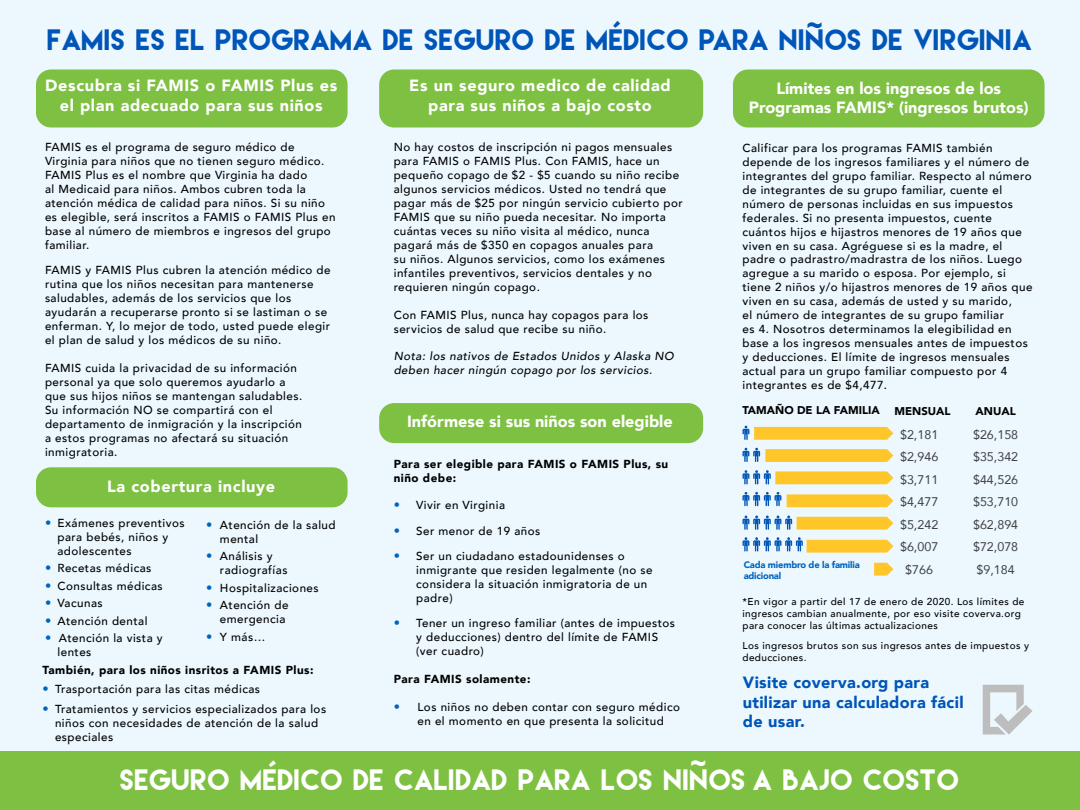
<style>
.page{position:relative;width:1080px;height:810px;background:#ecf8fe}
.page>*{position:absolute;margin:0;border:0;box-sizing:border-box;transform-origin:0 0}
.t1{font:26.25px "Lemon Milk";letter-spacing:.02em;color:#0055b8}
.t2{font:26.25px "Lemon Milk";letter-spacing:.02em;color:#fff}
.t3{font:900 25px "Arial";color:#fff}
.t4{font:900 25px "Arial";color:#0055b8}
.t5{font:900 16.25px/19.5px "Avenir";letter-spacing:.04em;color:#fff;text-align:center}
.t6{font:900 16.25px/19.5px "Avenir";color:#fff;text-align:center}
.t7{font:900 16.25px/19.5px "Avenir";letter-spacing:.02em;color:#0055b8}
.t8{font:12.5px "Avenir";color:#414042}
.t9{font:500 11.62px/14px "Avenir";letter-spacing:.04em;color:#000}
.t10{font:900 11.62px/14px "Avenir";letter-spacing:.04em;color:#000}
.t11{font:italic 500 11.62px/14px "Avenir";letter-spacing:.04em;color:#000}
.t12{font:900 11.25px "Avenir";color:#000}
.t13{font:500 10px/12px "Avenir";letter-spacing:.04em;color:#000}
.t14{font:900 9.38px/11.2px "Avenir";letter-spacing:-.02em;color:#0064bf}
.s1{font-size:12.5px;color:#0064bf}
</style>
<div class="page">
<div style="left:0;top:751px;width:1080px;height:59px;background:#7ec042"></div>
<div style="left:733px;top:69px;width:312px;height:59px;background:#7ec042;border-radius:15px"></div>
<div style="left:379px;top:69px;width:324px;height:59px;background:#7ec042;border-radius:15px"></div>
<div style="left:379px;top:403px;width:324px;height:40px;background:#7ec042;border-radius:15px"></div>
<div style="left:36px;top:69px;width:312px;height:59px;background:#7ec042;border-radius:15px"></div>
<div style="left:36px;top:467px;width:312px;height:40px;background:#7ec042;border-radius:15px"></div>
<svg style="left:983px;top:685px;width:50px;height:50px"></svg>
<svg style="left:742px;top:492px;width:39px;height:14px"></svg>
<svg style="left:742px;top:426px;width:151px;height:14px;background:#f5ca4b"></svg>
<svg style="left:742px;top:448px;width:151px;height:14px"></svg>
<svg style="left:742px;top:470px;width:151px;height:14px"></svg>
<svg style="left:787px;top:494px;width:106px;height:13px"></svg>
<svg style="left:742px;top:537px;width:151px;height:16px"></svg>
<svg style="left:874px;top:563px;width:19px;height:13px"></svg>
<svg style="left:742px;top:516px;width:151px;height:14px"></svg>
<h2 class="t4" style="left:806px;top:7px;width:18px">~</h2>
<h1 class="t1" style="left:48px;top:26px;width:986px">FAMIS ES EL PROGRAMA DE SEGURO DE MEDICO PARA NINOS DE VIRGINIA</h1>
<h3 class="t5" style="left:45px;top:76px;width:293px">Descubra si FAMIS o FAMIS Plus es el plan adecuado para sus niños</h3>
<p class="t9" style="left:45px;top:139px;width:292px">FAMIS es el programa de seguro médico de Virginia para niños que no tienen seguro médico.<br>FAMIS Plus es el nombre que Virginia ha dado<br>al Medicaid para niños. Ambos cubren toda la atención médica de calidad para niños. Si su niño es elegible, será inscritos a FAMIS o FAMIS Plus en base al número de miembros e ingresos del grupo familiar.</p>
<p class="t9" style="left:45px;top:262px;width:287px">FAMIS y FAMIS Plus cubren la atención médico de rutina que los niños necesitan para mantenerse saludables, además de los servicios que los ayudarán a recuperarse pronto si se lastiman o se enferman. Y, lo mejor de todo, usted puede elegir el plan de salud y los médicos de su niño.</p>
<p class="t9" style="left:45px;top:360px;width:259px">FAMIS cuida la privacidad de su información personal ya que solo queremos ayudarlo a que sus hijos niños se mantengan saludables.<br>Su información NO se compartirá con el departamento de inmigración y la inscripción a estos programas no afectará su situación inmigratoria.</p>
<h3 class="t5" style="left:107px;top:476px;width:169px">La cobertura incluye</h3>
<p class="t9" style="left:58px;top:515px;width:129px;text-indent:-12px"><span class="s1">•</span> Exámenes preventivos para bebés, niños y adolescentes</p>
<p class="t9" style="left:45px;top:561px;width:108px"><span class="s1">•</span> Recetas médicas</p>
<p class="t9" style="left:45px;top:578px;width:119px"><span class="s1">•</span> Consultas médicas</p>
<p class="t9" style="left:45px;top:596px;width:59px"><span class="s1">•</span> Vacunas</p>
<p class="t9" style="left:45px;top:613px;width:104px"><span class="s1">•</span> Atención dental</p>
<p class="t9" style="left:57px;top:631px;width:107px;text-indent:-12px"><span class="s1">•</span> Atención la vista y lentes</p>
<p class="t9" style="left:220px;top:517px;width:117px;text-indent:-14px"><span class="s1">•</span> Atención de la salud mental</p>
<p class="t9" style="left:220px;top:548px;width:69px;text-indent:-14px"><span class="s1">•</span> Análisis y radiografías</p>
<p class="t9" style="left:206px;top:580px;width:114px"><span class="s1">•</span> Hospitalizaciones</p>
<p class="t9" style="left:206px;top:597px;width:84px;text-align:right"><span class="s1">•</span> Atención de emergencia</p>
<p class="t9" style="left:206px;top:629px;width:61px"><span class="s1">•</span> Y más…</p>
<p class="t10" style="left:43px;top:662px;width:272px">También, para los niños insritos a FAMIS Plus:</p>
<p class="t9" style="left:42px;top:682px;width:219px"><span class="s1">•</span> Trasportación para las citas médicas</p>
<p class="t9" style="left:55px;top:701px;width:273px;text-indent:-12px"><span class="s1">•</span> Tratamientos y servicios especializados para los niños con necesidades de atención de la salud especiales</p>
<h3 class="t5" style="left:409px;top:76px;width:263px">Es un seguro medico de calidad para sus niños a bajo costo</h3>
<p class="t9" style="left:394px;top:140px;width:290px">No hay costos de inscripción ni pagos mensuales para FAMIS o FAMIS Plus. Con FAMIS, hace un pequeño copago de $2 - $5 cuando su niño recibe algunos servicios médicos. Usted no tendrá que pagar más de $25 por ningún servicio cubierto por FAMIS que su niño pueda necesitar. No importa cuántas veces su niño visita al médico, nunca pagará más de $350 en copagos anuales para<br>su niños. Algunos servicios, como los exámenes infantiles preventivos, servicios dentales y no requieren ningún copago.</p>
<p class="t9" style="left:394px;top:307px;width:256px">Con FAMIS Plus, nunca hay copagos para los servicios de salud que recibe su niño.</p>
<p class="t11" style="left:394px;top:350px;width:282px">Nota: los nativos de Estados Unidos y Alaska NO deben hacer ningún copago por los servicios.</p>
<h3 class="t6" style="left:407px;top:412px;width:267px">Infórmese si sus niños son elegible</h3>
<p class="t10" style="left:394px;top:456px;width:276px">Para ser elegible para FAMIS o FAMIS Plus, su niño debe:</p>
<p class="t9" style="left:394px;top:498px;width:113px"><span class="s1">•</span> Vivir en Virginia</p>
<p class="t9" style="left:394px;top:523px;width:148px"><span class="s1">•</span> Ser menor de 19 años</p>
<p class="t9" style="left:416px;top:548px;width:238px;text-indent:-22px"><span class="s1">•</span> Ser un ciudadano estadounidenses o inmigrante que residen legalmente (no se considera la situación inmigratoria de un padre)</p>
<p class="t9" style="left:416px;top:615px;width:260px;text-indent:-22px"><span class="s1">•</span> Tener un ingreso familiar (antes de impuestos y deducciones) dentro del límite de FAMIS (ver cuadro)</p>
<p class="t10" style="left:394px;top:671px;width:138px">Para FAMIS solamente:</p>
<p class="t9" style="left:417px;top:699px;width:264px;text-indent:-24px"><span class="s1">•</span> Los niños no deben contar con seguro médico en el momento en que presenta la solicitud</p>
<h3 class="t6" style="left:749px;top:78px;width:281px">Límites en los ingresos de los<br>Programas FAMIS* (ingresos brutos)</h3>
<p class="t9" style="left:742px;top:140px;width:292px">Calificar para los programas FAMIS también depende de los ingresos familiares y el número de integrantes del grupo familiar. Respecto al número de integrantes de su grupo familiar, cuente el número de personas incluidas en sus impuestos federales. Si no presenta impuestos, cuente cuántos hijos e hijastros menores de 19 años que viven en su casa. Agréguese si es la madre, el padre o padrastro/madrastra de los niños. Luego agregue a su marido o esposa. Por ejemplo, si tiene 2 niños y/o hijastros menores de 19 años que viven en su casa, además de usted y su marido,<br>el número de integrantes de su grupo familiar<br>es 4. Nosotros determinamos la elegibilidad en base a los ingresos mensuales antes de impuestos y deducciones. El límite de ingresos mensuales actual para un grupo familiar compuesto por 4 integrantes es de $4,477.</p>
<p class="t12" style="left:742px;top:401px;width:139px">TAMAÑO DE LA FAMILIA</p>
<p class="t12" style="left:894px;top:402px;width:58px">MENSUAL</p>
<p class="t12" style="left:976px;top:402px;width:42px">ANUAL</p>
<p class="t8" style="left:900px;top:424px;width:40px">$2,181</p>
<p class="t8" style="left:973px;top:424px;width:47px">$26,158</p>
<p class="t8" style="left:900px;top:447px;width:40px">$2,946</p>
<p class="t8" style="left:973px;top:447px;width:47px">$35,342</p>
<p class="t8" style="left:900px;top:469px;width:40px">$3,711</p>
<p class="t8" style="left:973px;top:469px;width:47px">$44,526</p>
<p class="t8" style="left:900px;top:492px;width:40px">$4,477</p>
<p class="t8" style="left:973px;top:492px;width:47px">$53,710</p>
<p class="t8" style="left:900px;top:514px;width:40px">$5,242</p>
<p class="t8" style="left:973px;top:514px;width:47px">$62,894</p>
<p class="t8" style="left:900px;top:537px;width:40px">$6,007</p>
<p class="t8" style="left:973px;top:537px;width:47px">$72,078</p>
<p class="t8" style="left:905px;top:559px;width:29px">$766</p>
<p class="t8" style="left:977px;top:559px;width:40px">$9,184</p>
<p class="t14" style="left:744px;top:559px;width:117px">Cada miembro de la familia adicional</p>
<p class="t13" style="left:742px;top:595px;width:283px">*En vigor a partir del 17 de enero de 2020. Los límites de ingresos cambian anualmente, por eso visite coverva.org para conocer las últimas actualizaciones</p>
<p class="t13" style="left:742px;top:639px;width:288px">Los ingresos brutos son sus ingresos antes de impuestos y deducciones.</p>
<h3 class="t7" style="left:743px;top:673px;width:222px">Visite coverva.org para utilizar una calculadora fácil de usar.</h3>
<h2 class="t3" style="left:690px;top:745px;width:18px">~</h2>
<h1 class="t2" style="left:120px;top:766px;width:841px">SEGURO MEDICO DE CALIDAD PARA LOS NINOS A BAJO COSTO</h1>
</div>
